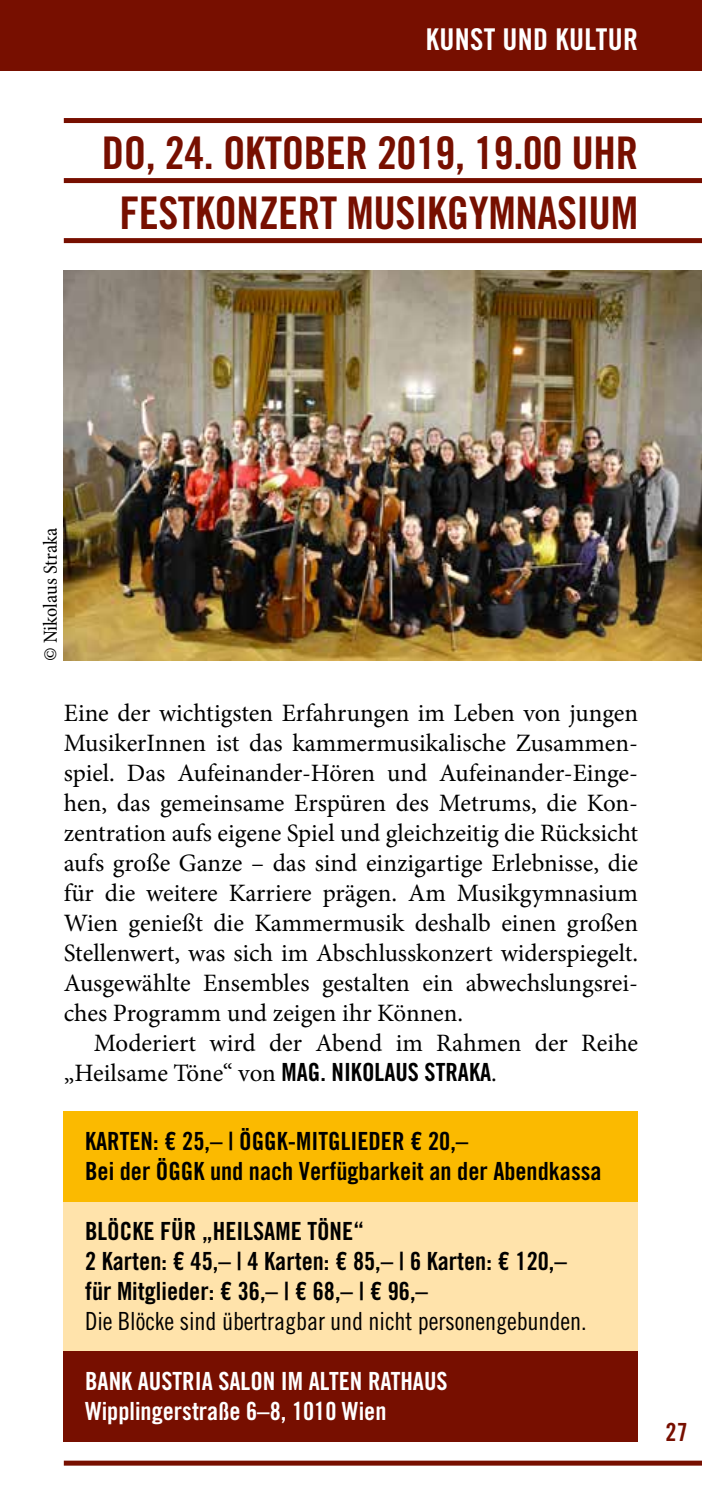
<style>
.page{position:relative;width:702px;height:1489px;background:#fff}
.page>*{position:absolute;margin:0;border:0;box-sizing:border-box;transform-origin:0 0}
.t1{font:45px/60px "Trade Gothic LT Std Bd Cn 20";letter-spacing:-.01em;color:#770f00;text-align:center}
.t2{font:30px "Trade Gothic LT Std Bd Cn 20";letter-spacing:.01em;color:#fff}
.t3{font:25px/30px "Minion Pro";color:#000;text-align:justify}
.t4{font:25px/30px "Trade Gothic LT Std Bd Cn 20";color:#000}
.t5{font:25px/30px "Trade Gothic LT Std Bd Cn 20";color:#fff}
.t6{font:25px "Trade Gothic LT Std Cn 18";letter-spacing:-.005em;color:#000}
.t7{font:25px "Trade Gothic LT Std Bd Cn 20";color:#770f00}
.t8{font:condensed 20px "Minion Pro";letter-spacing:-.005em;color:#000}
.s1{font-family:"Trade Gothic LT Std Bd Cn 20"}
.s2{font-family:"Minion Pro"}
</style>
<div class="page">
<div style="left:64px;top:1460px;width:638px;height:5px;background:#770f00"></div>
<div style="left:64px;top:118px;width:638px;height:5px;background:#770f00"></div>
<div style="left:64px;top:178px;width:638px;height:5px;background:#770f00"></div>
<div style="left:64px;top:238px;width:638px;height:5px;background:#770f00"></div>
<div style="left:0;top:0;width:702px;height:71px;background:#770f00"></div>
<hr style="left:0;top:0;width:1px;height:71px;background:#185137">
<img style="left:64px;top:270px;width:638px;height:390px">
<div style="left:64px;top:1200px;width:574px;height:150px;background:#ffe3ab"></div>
<div style="left:64px;top:1110px;width:574px;height:90px;background:#fbba00"></div>
<div style="left:64px;top:1350px;width:574px;height:90px;background:#770f00"></div>
<p class="t2" style="left:426px;top:21px;width:214px">KUNST UND KULTUR</p>
<h1 class="t1" style="left:102px;top:123px;width:538px">DO, 24. OKTOBER 2019, 19.00 UHR<br>FESTKONZERT MUSIKGYMNASIUM</h1>
<p class="t8" style="left:38px;top:660px;width:135px;rotate:-90deg">© Nikolaus Straka</p>
<p class="t3" style="left:64px;top:698px;width:576px">Eine der wichtigsten Erfahrungen im Leben von jungen MusikerInnen ist das kammermusikalische Zusammen&shy;spiel. Das Aufeinander-Hören und Aufeinander-Einge&shy;hen, das gemeinsame Erspüren des Metrums, die Kon&shy;zentration aufs eigene Spiel und gleichzeitig die Rücksicht aufs große Ganze – das sind einzigartige Erlebnisse, die für die weitere Karriere prägen. Am Musikgymnasium Wien genießt die Kammermusik deshalb einen großen Stellenwert, was sich im Abschlusskonzert widerspiegelt.<br>Ausgewählte Ensembles gestalten ein abwechslungsrei&shy;ches Programm und zeigen ihr Können.</p>
<p class="t3" style="left:64px;top:1028px;width:576px;text-indent:30px">Moderiert wird der Abend im Rahmen der Reihe „Heilsame Töne“ von <span class="s1">MAG. NI KOLAU</span></p>
<p class="t4" style="left:408px;top:1056px;width:90px">S STRAKA<span class="s2">.</span></p>
<p class="t4" style="left:85px;top:1125px;width:518px">KARTEN: € 25,– | ÖGGK-MITGLIEDER € 20,–<br>BEI DER ÖGGK UND NACH VERFÜGBARKEIT AN DER ABENDKASSA</p>
<p class="t4" style="left:85px;top:1215px;width:483px">BLÖCKE FÜR „HEILSAME TÖNE“<br>2 KARTEN: € 45,– | 4 KARTEN: € 85,– | 6 KARTEN: € 120,–<br>FÜR MITGLIEDER: € 36,– | € 68,– | € 96,–</p>
<p class="t6" style="left:85px;top:1306px;width:503px">Die Blöcke sind übertragbar und nicht personengebunden.</p>
<p class="t5" style="left:85px;top:1365px;width:362px">BANK AUSTRIA SALON IM ALTEN RATHAUS<br>WIPPLINGERSTRAßE 6–8, 1010 WIEN</p>
<p class="t7" style="left:665px;top:1416px;width:24px">27</p>
</div>
